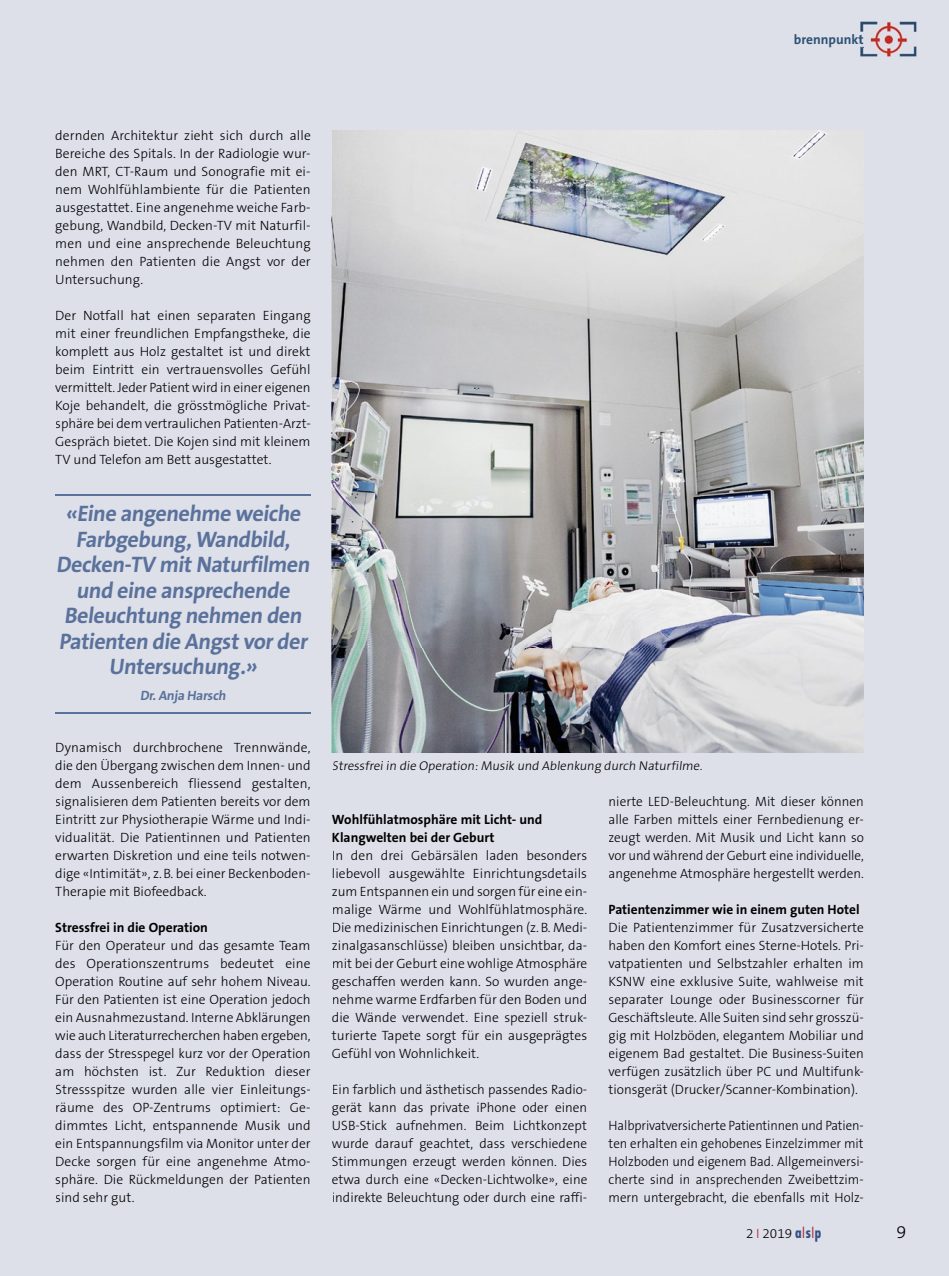
<style>
.page{position:relative;width:949px;height:1276px;background:#fff}
.page>*{position:absolute;margin:0;border:0;box-sizing:border-box;transform-origin:0 0}
.t1{font:700 22.5px/25.5px "The Sans B7";color:#5a729b;text-align:center}
.t2{font:300 18px "The Sans B3";color:#000}
.t3{font:300 13.5px/18px "The Sans B3";color:#000;text-align:justify}
.t4{font:300 13.5px/18px "The Sans B3";color:#000;text-align:justify;scale:.95 1}
.t5{font:700 13.5px/18px "The Sans B7";color:#000}
.t6{font:700 13.5px "The Sans B7";color:#5a729b}
.t7{font:700 13.5px "The Sans B7";color:#2d5274}
.t8{font:300 12.75px "The Sans B3";color:#000}
.s1{color:#b22025}
.s2{font-family:"Futura Std";font-weight:700;font-stretch:condensed;font-size:15px;color:#365286}
.s3{font-family:"Futura Std";font-stretch:condensed;font-size:15px;color:#b22025}
</style>
<div class="page">
<div style="left:0;top:0;width:948px;height:1276px;background:#dddfe9"></div>
<img style="left:860px;top:22px;width:56px;height:34px">
<svg style="left:860px;top:34px;width:3px;height:13px"></svg>
<hr style="left:55px;top:494px;width:255px;height:2px;background:#5a729b">
<hr style="left:55px;top:713px;width:255px;height:1px;background:#5a729b">
<img style="left:332px;top:131px;width:531px;height:621px">
<p class="t7" style="left:793px;top:32px;width:71px">brennpunkt</p>
<p class="t3" style="left:55px;top:127px;width:257px">dernden Architektur zieht sich durch alle Bereiche des Spitals. In der Radiologie wur&shy;den MRT, CT-Raum und Sonografie mit ei&shy;nem Wohlfühlambiente für die Patienten ausgestattet. Eine angenehme weiche Farb&shy;gebung, Wandbild, Decken-TV mit Naturfil&shy;men und eine ansprechende Beleuchtung nehmen den Patienten die Angst vor der Untersuchung.</p>
<p class="t3" style="left:55px;top:307px;width:257px">Der Notfall hat einen separaten Eingang mit einer freundlichen Empfangstheke, die komplett aus Holz gestaltet ist und direkt beim Eintritt ein vertrauensvolles Gefühl vermittelt. Jeder Patient wird in einer eigenen Koje behandelt, die grösstmögliche Privat&shy;sphäre bei dem vertraulichen Patienten-Arzt-Gespräch bietet. Die Kojen sind mit kleinem TV und Telefon am Bett ausgestattet.</p>
<h1 class="t1" style="left:56px;top:502px;width:258px">«Eine angenehme weiche<br>Farbgebung,Wandbild,<br>Decken-TV mit Natur filmen und eine ansprechende<br>Beleuchtung nehmen den<br>Patienten die Angst vor der<br>Untersuchung.»</h1>
<p class="t6" style="left:140px;top:688px;width:89px">Dr.Anja Harsch</p>
<p class="t3" style="left:55px;top:739px;width:257px">Dynamisch durchbrochene Trennwände, die den Übergang zwischen dem Innen- und dem Aussenbereich fliessend gestalten, signalisieren dem Patienten bereits vor dem Eintritt zur Physiotherapie Wärme und Indi&shy;vidualität. Die Patientinnen und Patienten erwarten Diskretion und eine teils notwen&shy;dige «Intimität», z. B. bei einer Beckenboden-Therapie mit Biofeedback.</p>
<p class="t5" style="left:55px;top:919px;width:154px">Stressfrei in die Operation</p>
<p class="t3" style="left:55px;top:937px;width:257px">Für den Operateur und das gesamte Team des Operationszentrums bedeutet eine Operation Routine auf sehr hohem Niveau.<br>Für den Patienten ist eine Operation jedoch ein Ausnahmezustand. Interne Abklärungen wie auch Literaturrecherchen haben ergeben, dass der Stresspegel kurz vor der Operation am höchsten ist. Zur Reduktion dieser Stressspitze wurden alle vier Einleitungs&shy;räume des OP-Zentrums optimiert: Ge&shy;dimmtes Licht, entspannende Musik und ein Entspannungsfilm via Monitor unter der Decke sorgen für eine angenehme Atmo&shy;sphäre. Die Rückmeldungen der Patienten sind sehr gut.</p>
<p class="t8" style="left:332px;top:759px;width:373px">Stressfrei in die Operation: Musik und Ablenkung durch Naturfilme.</p>
<p class="t5" style="left:332px;top:811px;width:212px">Wohlfühlatmosphäre mit Licht- und<br>Klangwelten bei der Geburt</p>
<p class="t3" style="left:332px;top:847px;width:257px">In den drei Gebärsälen laden besonders liebevoll ausgewählte Einrichtungsdetails zum Entspannen ein und sorgen für eine ein&shy;malige Wärme und Wohlfühlatmosphäre.<br>Die medizinischen Einrichtungen (z. B. Medi&shy;zinalgasanschlüsse) bleiben unsichtbar, da&shy;mit bei der Geburt eine wohlige Atmosphäre geschaffen werden kann. So wurden ange&shy;nehme warme Erdfarben für den Boden und die Wände verwendet. Eine speziell struk&shy;turierte Tapete sorgt für ein ausgeprägtes Gefühl von Wohnlichkeit.</p>
<p class="t3" style="left:332px;top:1081px;width:257px">Ein farblich und ästhetisch passendes Radio&shy;gerät kann das private iPhone oder einen USB-Stick aufnehmen. Beim Lichtkonzept wurde darauf geachtet, dass verschiedene Stimmungen erzeugt werden können. Dies etwa durch eine «Decken-Lichtwolke», eine indirekte Beleuchtung oder durch eine raffi-</p>
<p class="t3" style="left:608px;top:793px;width:257px">nierte LED-Beleuchtung. Mit dieser können alle Farben mittels einer Fernbedienung er&shy;zeugt werden. Mit Musik und Licht kann so vor und während der Geburt eine individuelle, angenehme Atmosphäre hergestellt werden.</p>
<p class="t5" style="left:608px;top:901px;width:252px">Patientenzimmer wie in einem guten Hotel</p>
<p class="t3" style="left:608px;top:919px;width:257px">Die Patientenzimmer für Zusatzversicherte haben den Komfort eines Sterne-Hotels. Pri&shy;vatpatienten und Selbstzahler erhalten im KSNW eine exklusive Suite, wahlweise mit separater Lounge oder Businesscorner für Geschäftsleute. Alle Suiten sind sehr grosszü&shy;gig mit Holzböden, elegantem Mobiliar und eigenem Bad gestaltet. Die Business-Suiten verfügen zusätzlich über PC und Multifunk&shy;tionsgerät (Drucker/Scanner-Kombination).</p>
<p class="t4" style="left:608px;top:1117px;width:270px">Halbprivatversicherte Patientinnen und Patien&shy;ten erhalten ein gehobenes Einzelzimmer mit Holzboden und eigenem Bad. Allgemeinversi&shy;cherte sind in ansprechenden Zweibettzim&shy;mern untergebracht, die ebenfalls mit Holz-</p>
<p class="t3" style="left:745px;top:1225px;width:77px">2 <span class="s1">I</span> 2019 <span class="s2">a</span><span class="s3">I</span><span class="s2">s</span><span class="s3">I</span><span class="s2">p</span></p>
<h2 class="t2" style="left:896px;top:1223px;width:11px">9</h2>
</div>
